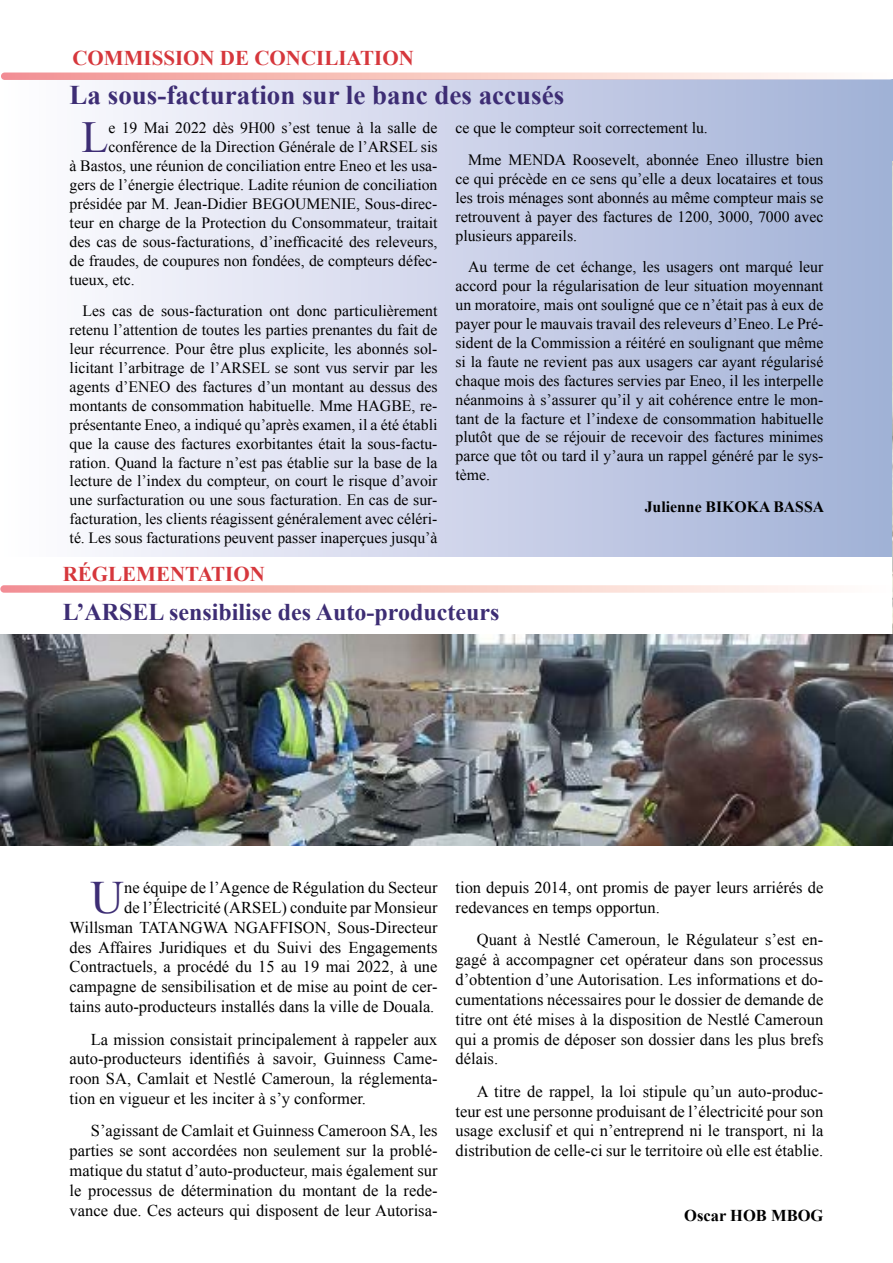
<style>
.page{position:relative;width:893px;height:1263px;background:#fff}
.page>*{position:absolute;margin:0;border:0;box-sizing:border-box;transform-origin:0 0}
.t1{font:46.35px "Times New Roman";color:#3d2d74}
.t2{font:44.25px "Times New Roman";color:#3d2d74}
.t3{font:700 27px "Times New Roman";color:#3d2d74}
.t4{font:700 24px "Times New Roman";color:#3d2d74}
.t5{font:700 21px "Times New Roman";color:#d6373c}
.t6{font:16.5px/19.8px "Times New Roman";color:#000;text-align:justify}
.t7{font:700 16.5px "Times New Roman";color:#000}
.t8{font:15.75px/18.9px "Times New Roman";color:#000;text-align:justify}
.t9{font:700 15.75px "Times New Roman";color:#000}
</style>
<div class="page">
<div style="left:0;top:80px;width:893px;height:477px;background:linear-gradient(to right,#fffeff,#a1b0d6)"></div>
<svg style="left:0;top:585px;width:893px;height:8px;background:#f9cec9"></svg>
<svg style="left:1px;top:72px;width:892px;height:8px;background:#f6ccc8"></svg>
<img style="left:892px;top:162px;width:1px;height:473px">
<img style="left:1px;top:635px;width:892px;height:211px">
<h3 class="t5" style="left:72px;top:43px;width:343px">COMMISSION DE CONCILIATION</h3>
<h3 class="t3" style="left:70px;top:76px;width:496px">La sous-facturation sur le banc des accusés</h3>
<h2 class="t2" style="left:81px;top:108px;width:29px">L</h2>
<p class="t8" style="left:109px;top:118px;width:330px">e 19 Mai 2022 dès 9H00 s’est tenue à la salle de</p>
<p class="t8" style="left:468px;top:112px;width:357px;line-height:31.7px;text-indent:-13px">ce que le compteur soit correctement lu.<br>Mme MENDA Roosevelt, abonnée Eneo illustre bien</p>
<p class="t8" style="left:455px;top:169px;width:369px">ce qui précède en ce sens qu’elle a deux locataires et tous les trois ménages sont abonnés au même compteur mais se retrouvent à payer des factures de 1200, 3000, 7000 avec plusieurs appareils.</p>
<p class="t8" style="left:455px;top:257px;width:369px;text-indent:13px">Au terme de cet échange, les usagers ont marqué leur accord pour la régularisation de leur situation moyennant un moratoire, mais ont souligné que ce n’était pas à eux de payer pour le mauvais travail des releveurs d’Eneo. Le Pré&shy;sident de la Commission a réitéré en soulignant que même si la faute ne revient pas aux usagers car ayant régularisé chaque mois des factures servies par Eneo, il les interpelle néanmoins à s’assurer qu’il y ait cohérence entre le mon&shy;tant de la facture et l’indexe de consommation habituelle plutôt que de se réjouir de recevoir des factures minimes parce que tôt ou tard il y’aura un rappel généré par le sys&shy;tème.</p>
<p class="t9" style="left:645px;top:496px;width:181px">Julienne BIKOKA BASSA</p>
<p class="t8" style="left:109px;top:137px;width:330px">conférence de la Direction Générale de l’ARSEL sis</p>
<p class="t8" style="left:70px;top:156px;width:369px">à Bastos, une réunion de conciliation entre Eneo et les usa-</p>
<p class="t8" style="left:70px;top:175px;width:369px">gers de l’énergie électrique. Ladite réunion de conciliation</p>
<p class="t8" style="left:70px;top:194px;width:369px">présidée par M. Jean-Didier BEGOUMENIE, Sous-direc-</p>
<p class="t8" style="left:70px;top:213px;width:369px">teur en charge de la Protection du Consommateur, traitait</p>
<p class="t8" style="left:70px;top:232px;width:369px">des cas de sous-facturations, d’inefficacité des releveurs,</p>
<p class="t8" style="left:70px;top:251px;width:369px">de fraudes, de coupures non fondées, de compteurs défec-</p>
<p class="t8" style="left:70px;top:270px;width:67px">tueux, etc.</p>
<p class="t8" style="left:70px;top:301px;width:369px;text-indent:13px">Les cas de sous-facturation ont donc particulièrement retenu l’attention de toutes les parties prenantes du fait de leur récurrence. Pour être plus explicite, les abonnés sol&shy;licitant l’arbitrage de l’ARSEL se sont vus servir par les agents d’ENEO des factures d’un montant au dessus des montants de consommation habituelle. Mme HAGBE, re&shy;présentante Eneo, a indiqué qu’après examen, il a été établi que la cause des factures exorbitantes était la sous-factu&shy;ration. Quand la facture n’est pas établie sur la base de la lecture de l’index du compteur, on court le risque d’avoir une surfacturation ou une sous facturation. En cas de sur&shy;facturation, les clients réagissent généralement avec céléri&shy;té. Les sous facturations peuvent passer inaperçues jusqu’à</p>
<h3 class="t5" style="left:63px;top:559px;width:204px">RÉGLEMENTATION</h3>
<h3 class="t4" style="left:63px;top:595px;width:438px">L’ARSEL sensibilise des Auto-producteurs</h3>
<p class="t6" style="left:70px;top:877px;width:369px;text-align:right">ne équipe de l’Agence de Régulation du Secteur<br>de l’Électricité (ARSEL) conduite par Monsieur Willsman TATANGWA NGAFFISON, Sous-Directeur des Affaires Juridiques et du Suivi des Engagements Contractuels, a procédé du 15 au 19 mai 2022, à une campagne de sensibilisation et de mise au point de cer&shy;tains auto-producteurs installés dans la ville de Douala.</p>
<p class="t6" style="left:70px;top:1029px;width:369px;text-indent:21px">La mission consistait principalement à rappeler aux auto-producteurs identifiés à savoir, Guinness Came&shy;roon SA, Camlait et Nestlé Cameroun, la réglementa&shy;tion en vigueur et les inciter à s’y conformer.</p>
<p class="t6" style="left:70px;top:1121px;width:369px;text-indent:21px">S’agissant de Camlait et Guinness Cameroon SA, les parties se sont accordées non seulement sur la problé&shy;matique du statut d’auto-producteur, mais également sur le processus de détermination du montant de la rede&shy;vance due. Ces acteurs qui disposent de leur Autorisa-</p>
<h1 class="t1" style="left:91px;top:866px;width:35px">U</h1>
<p class="t6" style="left:455px;top:877px;width:369px">tion depuis 2014, ont promis de payer leurs arriérés de redevances en temps opportun.</p>
<p class="t6" style="left:455px;top:930px;width:369px;text-indent:21px">Quant à Nestlé Cameroun, le Régulateur s’est en&shy;gagé à accompagner cet opérateur dans son processus d’obtention d’une Autorisation. Les informations et do&shy;cumentations nécessaires pour le dossier de demande de titre ont été mises à la disposition de Nestlé Cameroun qui a promis de déposer son dossier dans les plus brefs délais.</p>
<p class="t6" style="left:455px;top:1081px;width:369px;text-indent:21px">A titre de rappel, la loi stipule qu’un auto-produc&shy;teur est une personne produisant de l’électricité pour son usage exclusif et qui n’entreprend ni le transport, ni la distribution de celle-ci sur le territoire où elle est établie.</p>
<p class="t7" style="left:684px;top:1204px;width:141px">Oscar HOB MBOG</p>
</div>
